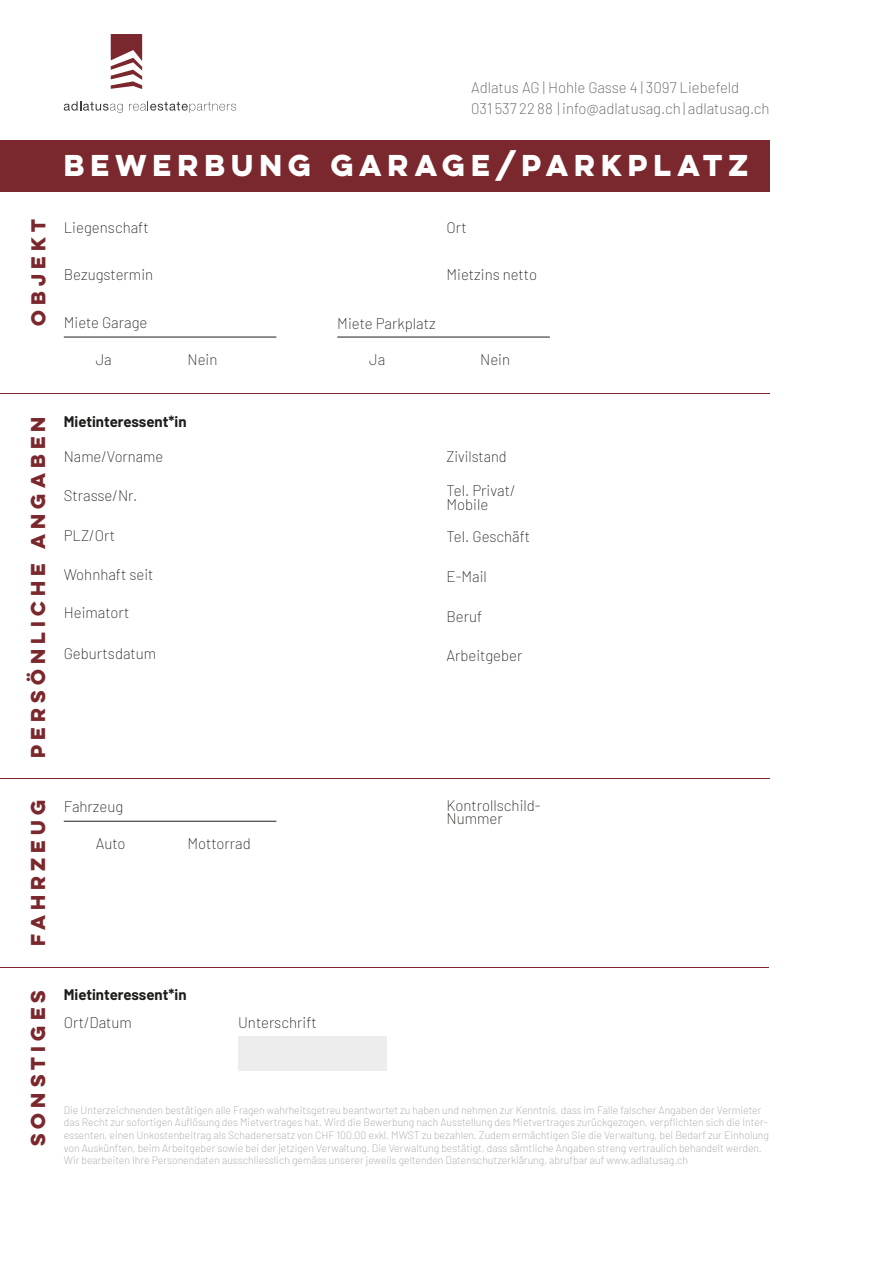
<style>
.page{position:relative;width:893px;height:1263px;background:#fff}
.page>*{position:absolute;margin:0;border:0;box-sizing:border-box;transform-origin:0 0}
.t1{font:700 27px "Lulo Clean One";color:#fff}
.t2{font:700 18px "Lulo Clean One";letter-spacing:.06em;color:#7a282d}
.t3{font:200 15px/13.5px "Barlow";color:#1d1d1b}
.t4{font:200 15px/21px "Barlow";color:#575756}
.t5{font:700 15px "Barlow";color:#1d1d1b}
.t6{font:200 10.5px/12.6px "Barlow";color:#9d9d9c}
</style>
<div class="page">
<hr style="left:0;top:393px;width:770px;height:1px;background:#7a282d">
<hr style="left:0;top:778px;width:770px;height:1px;background:#7a282d">
<hr style="left:64px;top:337px;width:212px;height:1px;background:#1d1d1b">
<hr style="left:64px;top:821px;width:212px;height:1px;background:#1d1d1b">
<hr style="left:337px;top:337px;width:213px;height:1px;background:#1d1d1b">
<div style="left:238px;top:1036px;width:149px;height:34px;background:#ededed"></div>
<hr style="left:0;top:967px;width:769px;height:1px;background:#7a282d">
<div style="left:0;top:140px;width:770px;height:51px;background:#7a282d"></div>
<svg style="left:64px;top:101px;width:59px;height:12px"></svg>
<svg style="left:129px;top:101px;width:107px;height:12px"></svg>
<svg style="left:111px;top:34px;width:31px;height:55px"></svg>
<h3 class="t4" style="left:471px;top:76px;width:300px">Adlatus AG | Hohle Gasse 4 | 3097 Liebefeld<br>031 537 22 88 | info@adlatusag.ch | adlatusag.ch</h3>
<h2 class="t2" style="left:24px;top:326px;width:112px;rotate:-90deg">OBJEKT</h2>
<h1 class="t1" style="left:64px;top:144px;width:692px">BEWERBUNG GARAGE/PARKPLATZ</h1>
<h3 class="t3" style="left:64px;top:220px;width:86px">Liegenschaft</h3>
<h3 class="t3" style="left:446px;top:220px;width:22px">Ort</h3>
<h3 class="t3" style="left:64px;top:267px;width:91px">Bezugstermin</h3>
<h3 class="t3" style="left:446px;top:267px;width:92px">Mietzins netto</h3>
<h3 class="t3" style="left:64px;top:314px;width:85px">Miete Garage</h3>
<h3 class="t3" style="left:96px;top:352px;width:18px">Ja</h3>
<h3 class="t3" style="left:337px;top:316px;width:100px">Miete Parkplatz</h3>
<h3 class="t3" style="left:187px;top:352px;width:32px">Nein</h3>
<h3 class="t3" style="left:369px;top:352px;width:18px">Ja</h3>
<h3 class="t3" style="left:480px;top:352px;width:32px">Nein</h3>
<h2 class="t2" style="left:24px;top:758px;width:347px;rotate:-90deg">PERSÖNLICHE ANGABEN</h2>
<h2 class="t2" style="left:24px;top:946px;width:152px;rotate:-90deg">FAHRZEUG</h2>
<h3 class="t5" style="left:64px;top:411px;width:124px">Mietinteressent*in</h3>
<h3 class="t3" style="left:64px;top:448px;width:101px">Name/Vorname</h3>
<h3 class="t3" style="left:64px;top:488px;width:75px">Strasse/Nr.</h3>
<h3 class="t3" style="left:64px;top:527px;width:53px">PLZ/Ort</h3>
<h3 class="t3" style="left:64px;top:567px;width:91px">Wohnhaft seit</h3>
<h3 class="t3" style="left:64px;top:604px;width:67px">Heimatort</h3>
<h3 class="t3" style="left:64px;top:645px;width:94px">Geburtsdatum</h3>
<h3 class="t3" style="left:64px;top:798px;width:61px">Fahrzeug</h3>
<h3 class="t3" style="left:96px;top:836px;width:31px">Auto</h3>
<h3 class="t3" style="left:187px;top:836px;width:65px">Mottorrad</h3>
<h3 class="t3" style="left:446px;top:448px;width:62px">Zivilstand</h3>
<h3 class="t3" style="left:446px;top:483px;width:71px">Tel. Privat/<br>Mobile</h3>
<h3 class="t3" style="left:446px;top:529px;width:85px">Tel. Geschäft</h3>
<h3 class="t3" style="left:446px;top:569px;width:42px">E-Mail</h3>
<h3 class="t3" style="left:446px;top:608px;width:37px">Beruf</h3>
<h3 class="t3" style="left:446px;top:648px;width:77px">Arbeitgeber</h3>
<h3 class="t3" style="left:446px;top:797px;width:96px">Kontrollschild-<br>Nummer</h3>
<h2 class="t2" style="left:24px;top:1146px;width:162px;rotate:-90deg">SONSTIGES</h2>
<h3 class="t5" style="left:64px;top:984px;width:124px">Mietinteressent*in</h3>
<h3 class="t3" style="left:64px;top:1015px;width:70px">Ort/Datum</h3>
<h3 class="t3" style="left:238px;top:1015px;width:80px">Unterschrift</h3>
<p class="t6" style="left:64px;top:1103px;width:707px">Die Unterzeichnenden bestätigen alle Fragen wahrheitsgetreu beantwortet zu haben und nehmen zur Kenntnis, dass im Falle falscher Angaben der Vermieter das Recht zur sofortigen Auflösung des Mietvertrages hat. Wird die Bewerbung nach Ausstellung des Mietvertrages zurückgezogen, verpflichten sich die Inter&shy;essenten, einen Unkostenbeitrag als Schadenersatz von CHF 100.00 exkl. MWST zu bezahlen. Zudem ermächtigen Sie die Verwaltung, bei Bedarf zur Einholung von Auskünften, beim Arbeitgeber sowie bei der jetzigen Verwaltung. Die Verwaltung bestätigt, dass sämtliche Angaben streng vertraulich behandelt werden.<br>Wir bearbeiten Ihre Personendaten ausschliesslich gemäss unserer jeweils geltenden Datenschutzerklärung, abrufbar auf www.adlatusag.ch</p>
</div>
